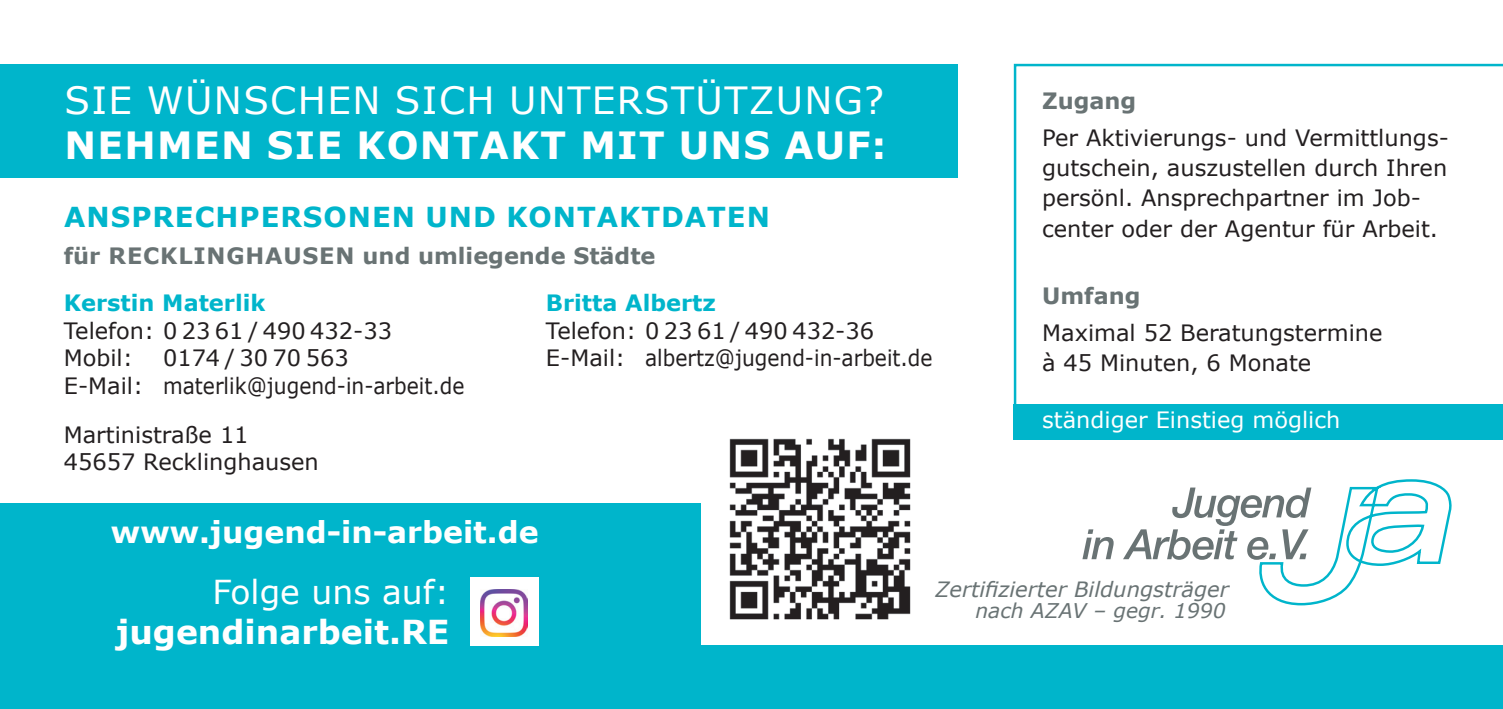
<style>
.page{position:relative;width:1503px;height:709px;background:#fff}
.page>*{position:absolute;margin:0;border:0;box-sizing:border-box;transform-origin:0 0}
.t1{font:37.5px "Verdana";letter-spacing:.035em;color:#fff}
.t2{font:700 37.5px "Verdana";letter-spacing:.035em;color:#fff}
.t3{font:700 33px "Verdana";color:#fff}
.t4{font:33px "Verdana";color:#fff}
.t5{font:700 30px "Verdana";color:#fff}
.t6{font:700 27.5px "Verdana";letter-spacing:.035em;color:#00b5cb}
.t7{font:22.5px/30px "Verdana";color:#231f20}
.t8{font:700 22.5px "Verdana";color:#697374}
.t9{font:700 22.5px "Verdana";color:#00b5cb}
.t10{font:22.5px "Verdana";color:#fff}
.t11{font:italic 21px "Verdana";color:#697374}
.t12{font:italic 20.25px "Verdana";color:#697374}
</style>
<div class="page">
<div style="left:0;top:503px;width:1502px;height:206px;background:#00b5cb"></div>
<div style="left:702px;top:446px;width:800px;height:199px;background:#fff"></div>
<div style="left:471px;top:577px;width:68px;height:68px;background:#fff"></div>
<img style="left:481px;top:590px;width:47px;height:46px">
<svg style="left:1082px;top:529px;width:31px;height:30px"></svg>
<svg style="left:1123px;top:479px;width:328px;height:126px"></svg>
<svg style="left:1013px;top:64px;width:489px;height:340px"></svg>
<div style="left:1013px;top:404px;width:489px;height:35px;background:#00b5cb"></div>
<img style="left:729px;top:438px;width:182px;height:182px">
<div style="left:142px;top:64px;width:815px;height:113px;background:#00b5cb"></div>
<div style="left:0;top:64px;width:142px;height:113px;background:#00b5cb"></div>
<h1 class="t1" style="left:64px;top:74px;width:821px">Sie wünschen sich Unterstützu ng?</h1>
<h1 class="t2" style="left:64px;top:119px;width:124px">Nehmen</h1>
<h1 class="t2" style="left:267px;top:119px;width:442px">Sie Kontakt mit uns</h1>
<h1 class="t2" style="left:784px;top:119px;width:104px">au f:</h1>
<p class="t6" style="left:64px;top:197px;width:23px">Ans</p>
<p class="t6" style="left:131px;top:197px;width:150px">prechpers</p>
<p class="t6" style="left:323px;top:197px;width:47px">onen</p>
<p class="t6" style="left:425px;top:197px;width:322px">un d Kontaktdaten</p>
<p class="t8" style="left:64px;top:240px;width:114px">für Reckling</p>
<p class="t8" style="left:245px;top:240px;width:56px">hausen</p>
<p class="t8" style="left:362px;top:240px;width:294px">und umliegende Städte</p>
<p class="t9" style="left:546px;top:287px;width:171px">Britta Albertz</p>
<p class="t7" style="left:546px;top:317px;width:388px;line-height:27.5px">Telefon: 0 23 61 / 490 432-36<br>E-Mail: albertz@jugend-in-arbeit.de</p>
<p class="t9" style="left:64px;top:287px;width:203px">Kerstin Materlik</p>
<p class="t7" style="left:64px;top:317px;width:330px;line-height:27.5px">Telefon: 0 23 61 / 490 432-33<br>Mobil:</p>
<p class="t7" style="left:64px;top:344px;width:402px;line-height:27.5px;text-indent:99px">0174 / 30 70 563<br>E-Mail: materlik@jugend-in-arbeit.de</p>
<p class="t7" style="left:64px;top:420px;width:256px;line-height:27.5px">Martinistraße 11<br>45657 Recklinghausen</p>
<p class="t8" style="left:1042px;top:85px;width:96px">Zugang</p>
<p class="t7" style="left:1042px;top:123px;width:408px">Per Aktivierungs- und Vermittlungs&shy;gutschein, auszustellen durch Ihren persönl. Ansprechpartner im Job&shy;center oder der Agentur für Arbeit.</p>
<p class="t8" style="left:1042px;top:279px;width:100px">Umfang</p>
<p class="t7" style="left:1042px;top:317px;width:342px">Maximal 52 Beratungstermine à 45 Minuten, 6 Monate</p>
<p class="t10" style="left:1042px;top:405px;width:300px">ständiger Einstieg möglich</p>
<h3 class="t5" style="left:111px;top:510px;width:429px">www.jugend-in-arbeit.de</h3>
<h2 class="t4" style="left:212px;top:569px;width:238px">Folge uns auf:</h2>
<h2 class="t3" style="left:116px;top:608px;width:335px">jugendinarbeit.RE</h2>
<p class="t11" style="left:935px;top:574px;width:295px">Zertifizierter Bildungsträger</p>
<p class="t12" style="left:975px;top:596px;width:252px">nach AZAV – gegr. 1990</p>
</div>
